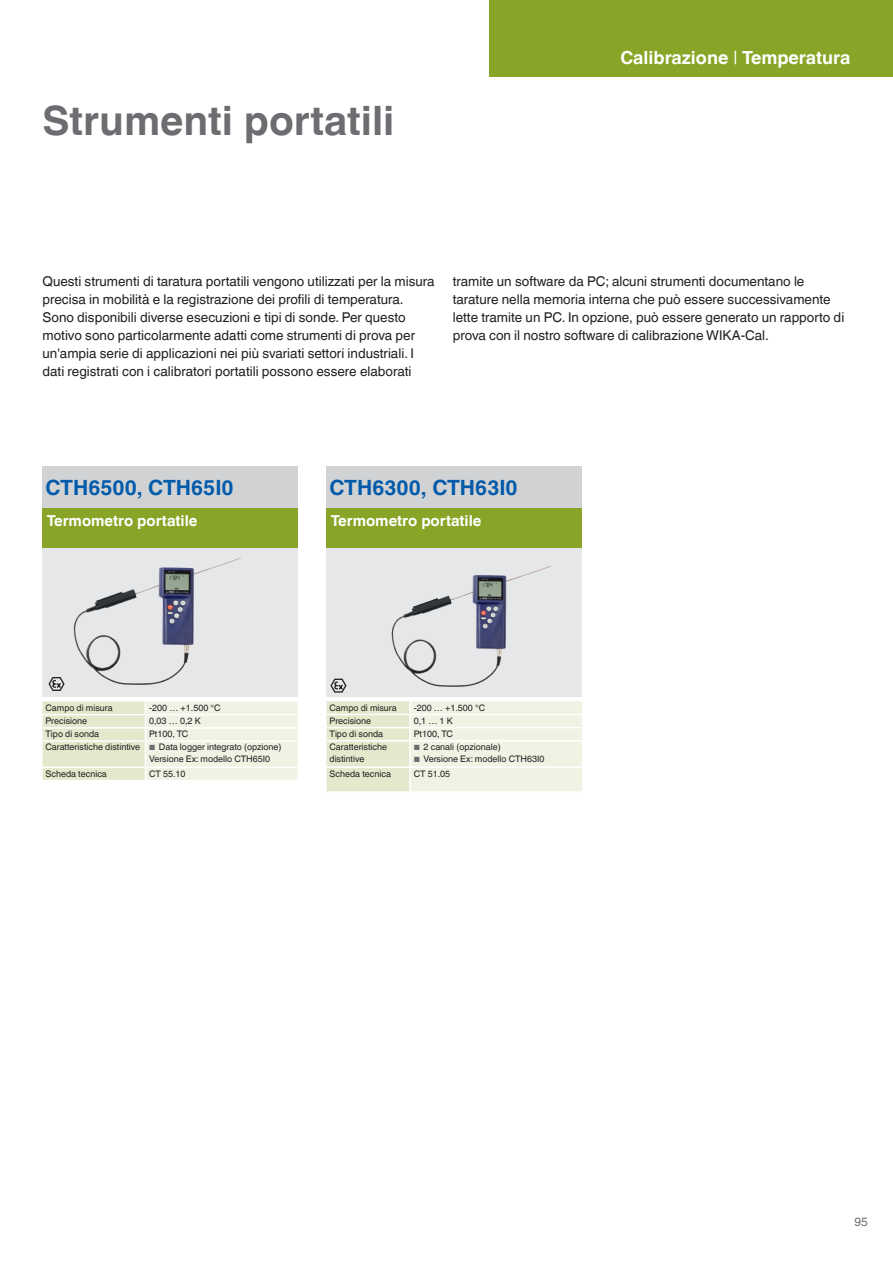
<style>
.page{position:relative;width:893px;height:1263px;background:#fff}
.page>*{position:absolute;margin:0;border:0;box-sizing:border-box;transform-origin:0 0}
.t1{font:700 40.5px "Helvetica World";color:#6c6d70}
.t2{font:700 21px "Helvetica World";color:#015aaa}
.t3{font:700 18px "Helvetica World";color:#fff}
.t4{font:700 15px "Helvetica World";color:#fff}
.t5{font:13.5px/18px "Helvetica World";color:#231f20}
.t6{font:12px "Helvetica World";color:#6c6d70}
.t7{font:9px/12px "Helvetica World";color:#231f20}
.s1{font-weight:400}
.s2{font-size:7.5px;color:#6c6d70}
</style>
<div class="page">
<div style="left:489px;top:0;width:404px;height:77px;background:#89a527"></div>
<div style="left:327px;top:466px;width:255px;height:42px;background:#d1d2d4"></div>
<div style="left:327px;top:508px;width:255px;height:40px;background:#89a527"></div>
<div style="left:327px;top:548px;width:255px;height:149px;background:#e6e7e9"></div>
<svg style="left:327px;top:701px;width:255px;height:90px;background:#ebf0dc"></svg>
<hr style="left:327px;top:740px;width:83px;height:1px;background:#fff">
<hr style="left:410px;top:740px;width:172px;height:1px;background:#fff">
<hr style="left:409px;top:741px;width:2px;height:25px;background:#fff">
<hr style="left:327px;top:766px;width:83px;height:2px;background:#fff">
<hr style="left:410px;top:766px;width:172px;height:2px;background:#fff">
<hr style="left:409px;top:768px;width:2px;height:23px;background:#fff">
<div style="left:43px;top:466px;width:255px;height:43px;background:#d1d2d4"></div>
<div style="left:43px;top:509px;width:255px;height:39px;background:#89a527"></div>
<div style="left:43px;top:548px;width:255px;height:149px;background:#e6e7e9"></div>
<svg style="left:43px;top:701px;width:255px;height:79px;background:#ebf0dc"></svg>
<div style="left:69px;top:554px;width:188px;height:149px;background:#231f20;opacity:.4"></div>
<img style="left:74px;top:557px;width:167px;height:127px">
<div style="left:387px;top:563px;width:179px;height:142px;background:#231f20;opacity:.4"></div>
<img style="left:391px;top:566px;width:160px;height:121px">
<svg style="left:330px;top:679px;width:16px;height:14px"></svg>
<svg style="left:48px;top:677px;width:17px;height:14px"></svg>
<h1 class="t1" style="left:43px;top:98px;width:353px">Strumenti portatili</h1>
<h3 class="t3" style="left:620px;top:47px;width:232px">Calibrazione <span class="s1">|</span> Temperatura</h3>
<p class="t5" style="left:43px;top:272px;width:394px">Questi strumenti di taratura portatili vengono utilizzati per la misura precisa in mobilità e la registrazione dei profili di temperatura.<br>Sono disponibili diverse esecuzioni e tipi di sonde. Per questo motivo sono particolarmente adatti come strumenti di prova per un'ampia serie di applicazioni nei più svariati settori industriali. I dati registrati con i calibratori portatili possono essere elaborati</p>
<p class="t5" style="left:453px;top:272px;width:393px">tramite un software da PC; alcuni strumenti documentano le tarature nella memoria interna che può essere successivamente lette tramite un PC. In opzione, può essere generato un rapporto di prova con il nostro software di calibrazione WIKA-Cal.</p>
<h2 class="t2" style="left:45px;top:475px;width:190px">CTH6500, CTH65I0</h2>
<p class="t4" style="left:47px;top:512px;width:152px">Termometro portatile</p>
<h2 class="t2" style="left:330px;top:475px;width:190px">CTH6300, CTH63I0</h2>
<p class="t4" style="left:331px;top:512px;width:152px">Termometro portatile</p>
<p class="t7" style="left:45px;top:702px;width:69px">Campo di misura</p>
<p class="t7" style="left:149px;top:702px;width:73px">-200 … +1.500 °C</p>
<p class="t7" style="left:45px;top:715px;width:43px">Precisione</p>
<p class="t7" style="left:149px;top:715px;width:53px">0,03 … 0,2 K</p>
<p class="t7" style="left:45px;top:728px;width:55px">Tipo di sonda</p>
<p class="t7" style="left:45px;top:728px;width:238px;line-height:13.2px;text-indent:104px">Pt100, TC<br>Caratteristiche distintive <span class="s2">■</span> Data logger integrato (opzione)</p>
<p class="t7" style="left:149px;top:753px;width:122px">Versione Ex: modello CTH65I0</p>
<p class="t7" style="left:45px;top:768px;width:63px">Scheda tecnica</p>
<p class="t7" style="left:149px;top:768px;width:38px">CT 55.10</p>
<p class="t7" style="left:330px;top:702px;width:69px">Campo di misura</p>
<p class="t7" style="left:414px;top:702px;width:73px">-200 … +1.500 °C</p>
<p class="t7" style="left:330px;top:715px;width:43px">Precisione</p>
<p class="t7" style="left:414px;top:715px;width:41px">0,1 … 1 K</p>
<p class="t7" style="left:330px;top:728px;width:55px">Tipo di sonda</p>
<p class="t7" style="left:414px;top:728px;width:41px">Pt100, TC</p>
<p class="t7" style="left:330px;top:741px;width:59px">Caratteristiche distintive</p>
<p class="t7" style="left:414px;top:741px;width:88px"><span class="s2">■</span> 2 canali (opzionale)</p>
<p class="t7" style="left:414px;top:753px;width:132px"><span class="s2">■</span> Versione Ex: modello CTH63I0</p>
<p class="t7" style="left:330px;top:767px;width:63px">Scheda tecnica</p>
<p class="t7" style="left:414px;top:767px;width:38px">CT 51.05</p>
<p class="t6" style="left:854px;top:1215px;width:15px">95</p>
</div>
